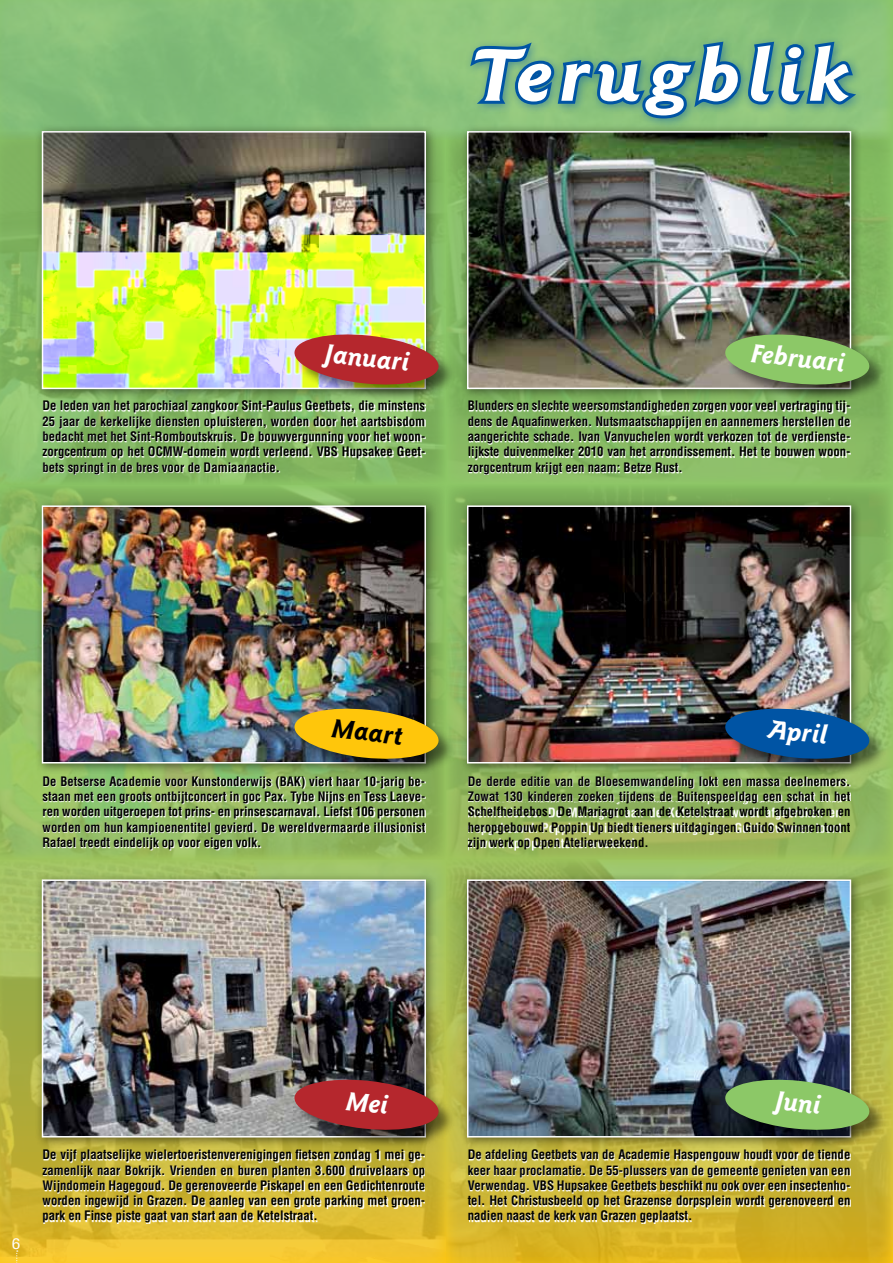
<style>
.page{position:relative;width:893px;height:1263px;background:#fff}
.page>*{position:absolute;margin:0;border:0;box-sizing:border-box;transform-origin:0 0}
.t1{font:italic 700 75px "Goudy Sans IT Cby BT";letter-spacing:.075em;color:#fff;scale:1.1 1}
.t2{font:italic 700 26.4px "Goudy Sans IT Cby BT";color:#fff}
.t3{font:italic 700 26.4px "Goudy Sans IT Cby BT";color:#000}
.t4{font:condensed 14.4px "Helvetica";color:#fff;scale:1.2 1}
.t5{font:700 condensed 12.75px/15.3px "Helvetica";color:#000;text-align:justify}
</style>
<div class="page">
<img style="left:0;top:140px;width:893px;height:1123px">
<img style="left:0;top:0;width:893px;height:140px">
<svg style="left:16px;top:1250px;width:2px;height:13px"></svg>
<div style="left:35px;top:499px;width:402px;height:275px;background:#000;opacity:.5"></div>
<img style="left:45px;top:508px;width:378px;height:252px">
<div style="left:42px;top:505px;width:384px;height:258px;border:2px solid #fff"></div>
<div style="left:35px;top:872px;width:402px;height:276px;background:#000;opacity:.5"></div>
<img style="left:45px;top:882px;width:378px;height:252px">
<div style="left:42px;top:879px;width:384px;height:258px;border:2px solid #fff"></div>
<div style="left:460px;top:124px;width:402px;height:276px;background:#000;opacity:.5"></div>
<img style="left:470px;top:134px;width:378px;height:252px">
<div style="left:467px;top:131px;width:384px;height:258px;border:2px solid #fff"></div>
<div style="left:460px;top:499px;width:402px;height:275px;background:#000;opacity:.5"></div>
<img style="left:470px;top:508px;width:378px;height:252px">
<div style="left:467px;top:505px;width:384px;height:258px;border:2px solid #fff"></div>
<div style="left:460px;top:872px;width:402px;height:276px;background:#000;opacity:.5"></div>
<img style="left:470px;top:882px;width:378px;height:252px">
<div style="left:467px;top:879px;width:384px;height:258px;border:2px solid #fff"></div>
<div style="left:35px;top:124px;width:402px;height:276px;background:#000;opacity:.5"></div>
<img style="left:45px;top:134px;width:378px;height:252px">
<div style="left:42px;top:131px;width:384px;height:258px;border:2px solid #fff"></div>
<svg style="left:43px;top:401px;width:383px;height:74px;background:#a2c98a"></svg>
<svg style="left:43px;top:777px;width:383px;height:73px;background:#acca89"></svg>
<svg style="left:43px;top:1150px;width:382px;height:74px;background:#d9c868"></svg>
<svg style="left:469px;top:777px;width:382px;height:73px;background:#aec581"></svg>
<svg style="left:469px;top:1150px;width:382px;height:74px;background:#d7c767"></svg>
<svg style="left:469px;top:401px;width:382px;height:74px;background:#a4cb89"></svg>
<div style="left:464px;top:35px;width:402px;height:94px;background:#8dc37c"></div>
<svg style="left:470px;top:38px;width:388px;height:83px"></svg>
<div style="left:294px;top:334px;width:162px;height:68px;background:#000;opacity:.5"></div>
<img style="left:293px;top:331px;width:147px;height:56px">
<div style="left:294px;top:708px;width:162px;height:68px;background:#000;opacity:.5"></div>
<svg style="left:293px;top:706px;width:147px;height:56px;background:#bc9c20"></svg>
<div style="left:294px;top:1079px;width:162px;height:68px;background:#000;opacity:.5"></div>
<div style="left:725px;top:334px;width:161px;height:68px;background:#000;opacity:.5"></div>
<svg style="left:724px;top:331px;width:147px;height:56px;background:#7ea860"></svg>
<div style="left:725px;top:708px;width:161px;height:68px;background:#000;opacity:.5"></div>
<img style="left:724px;top:706px;width:147px;height:56px">
<div style="left:725px;top:1079px;width:161px;height:68px;background:#000;opacity:.5"></div>
<svg style="left:724px;top:1077px;width:147px;height:56px;background:#719a57"></svg>
<svg style="left:293px;top:1077px;width:147px;height:56px;background:#953736"></svg>
<h1 class="t1" style="left:473px;top:28px;width:345px">Terugblik</h1>
<h2 class="t2" style="left:327px;top:337px;width:87px;rotate:6deg">Januari</h2>
<p class="t5" style="left:43px;top:398px;width:384px">De leden van het parochiaal zangkoor Sint-Paulus Geetbets, die minstens 25 jaar de kerkelijke diensten opluisteren, worden door het aartsbisdom bedacht met het Sint-Romboutskruis. De bouwvergunning voor het woon&shy;zorgcentrum op het OCMW-domein wordt verleend. VBS Hupsakee Geet&shy;bets springt in de bres voor de Damiaanactie.</p>
<h2 class="t2" style="left:753px;top:336px;width:96px;rotate:6deg">Februari</h2>
<p class="t5" style="left:468px;top:398px;width:384px">Blunders en slechte weersomstandigheden zorgen voor veel vertraging tij&shy;dens de Aquafinwerken. Nutsmaatschappijen en aannemers herstellen de aangerichte schade. Ivan Vanvuchelen wordt verkozen tot de verdienste&shy;lijkste duivenmelker 2010 van het arrondissement. Het te bouwen woon&shy;zorgcentrum krijgt een naam: Betze Rust.</p>
<h2 class="t3" style="left:334px;top:712px;width:73px;rotate:6deg">Maart</h2>
<p class="t5" style="left:43px;top:773px;width:384px">De Betserse Academie voor Kunstonderwijs (BAK) viert haar 10-jarig be&shy;staan met een groots ontbijtconcert in goc Pax. Tybe Nijns en Tess Laeve&shy;ren worden uitgeroepen tot prins- en prinsescarnaval. Liefst 106 personen worden om hun kampioenentitel gevierd. De wereldvermaarde illusionist Rafael treedt eindelijk op voor eigen volk.</p>
<h2 class="t2" style="left:770px;top:712px;width:61px;rotate:6deg">April</h2>
<p class="t5" style="left:468px;top:773px;width:384px">De derde editie van de Bloesemwandeling lokt een massa deelnemers.<br>Zowat 130 kinderen zoeken tijdens de Buitenspeeldag een schat in het Schelfheidebos. De Mariagrot aan de Ketelstraat wordt afgebroken en heropgebouwd. Poppin Up biedt tieners uitdagingen. Guido Swinnen toont zijn werk op Open Atelierweekend.</p>
<p class="t4" style="left:12px;top:1234px;width:9px">6</p>
<p class="t5" style="left:43px;top:1147px;width:384px">De vijf plaatselijke wielertoeristenverenigingen fietsen zondag 1 mei ge&shy;zamenlijk naar Bokrijk. Vrienden en buren planten 3.600 druivelaars op Wijndomein Hagegoud. De gerenoveerde Piskapel en een Gedichtenroute worden ingewijd in Grazen. De aanleg van een grote parking met groen&shy;park en Finse piste gaat van start aan de Ketelstraat.</p>
<h2 class="t2" style="left:777px;top:1084px;width:47px;rotate:6deg">Juni</h2>
<p class="t5" style="left:468px;top:1147px;width:384px">De afdeling Geetbets van de Academie Haspengouw houdt voor de tiende keer haar proclamatie. De 55-plussers van de gemeente genieten van een Verwendag. VBS Hupsakee Geetbets beschikt nu ook over een insectenho&shy;tel. Het Christusbeeld op het Grazense dorpsplein wordt gerenoveerd en nadien naast de kerk van Grazen geplaatst.</p>
</div>
